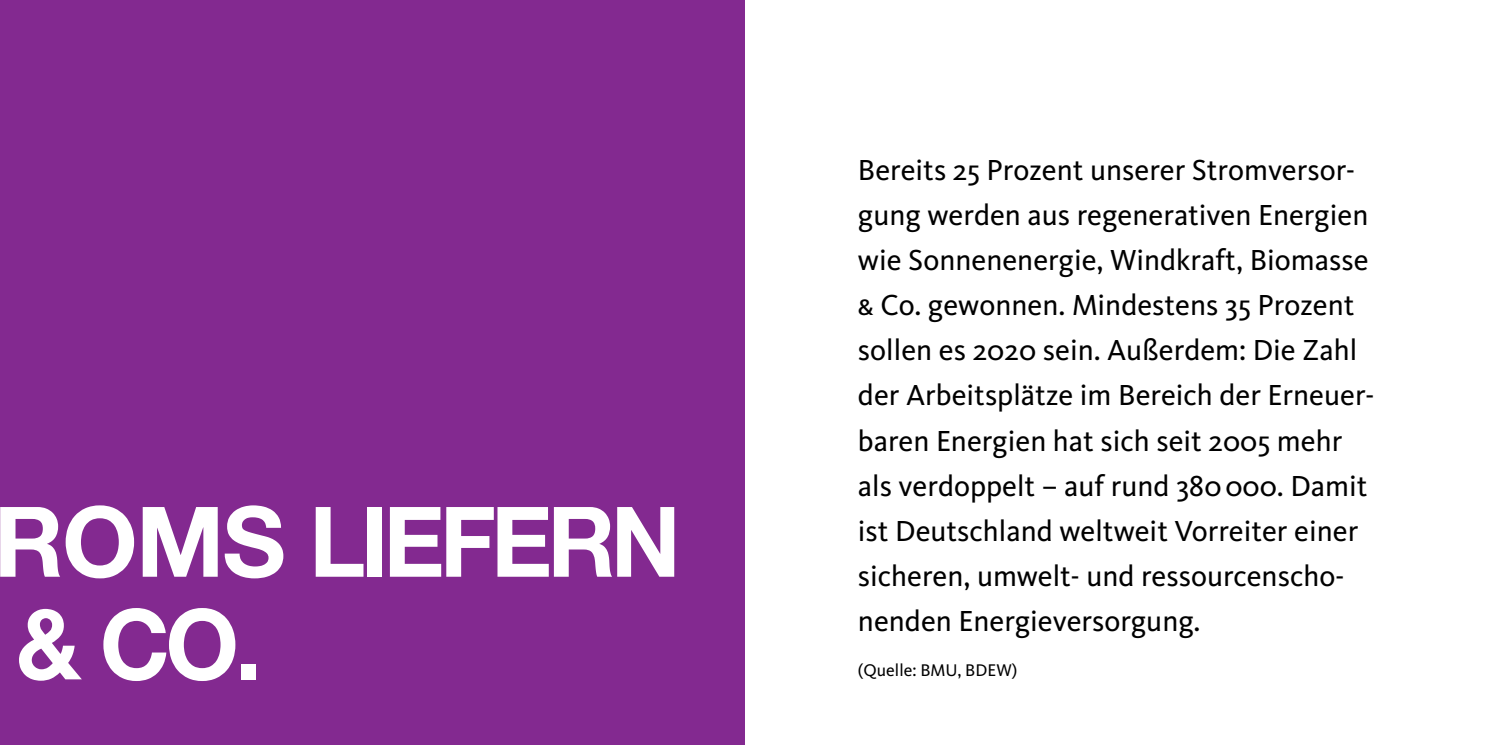
<style>
.page{position:relative;width:1489px;height:745px;background:#fff}
.page>*{position:absolute;margin:0;border:0;box-sizing:border-box;transform-origin:0 0}
.t1{font:700 97.5px/102.5px "CDU Helvetica";letter-spacing:-.01em;color:#fff}
.Fließtext{font:30px/45px "CDU Kievit";color:#000}
.Fließtext-2{font:17.5px "CDU Kievit";color:#000}
</style>
<div class="page">
<div style="left:0;top:0;width:744px;height:744px;background:#832990"></div>
<h1 class="t1" style="left:-4px;top:488px;width:684px">ROMS LIEFERN &amp; CO.</h1>
<p class="Fließtext" style="left:857px;top:148px;width:515px">Bereits 25 Prozent unserer Stromversor&shy;gung werden aus regenerativen Energien wie Sonnenenergie, Windkraft, Biomasse &amp; Co. gewonnen. Mindestens 35 Prozent sollen es 2020 sein. Außerdem: Die Zahl der Arbeitsplätze im Bereich der Erneuer&shy;baren Energien hat sich seit 2005 mehr als verdoppelt – auf rund 380000. Damit ist Deutschland weltweit Vorreiter einer sicheren, umwelt- und ressourcenscho&shy;nenden Energieversorgung.</p>
<p class="Fließtext-2" style="left:857px;top:659px;width:161px">(Quelle: BMU, BDEW)</p>
</div>
